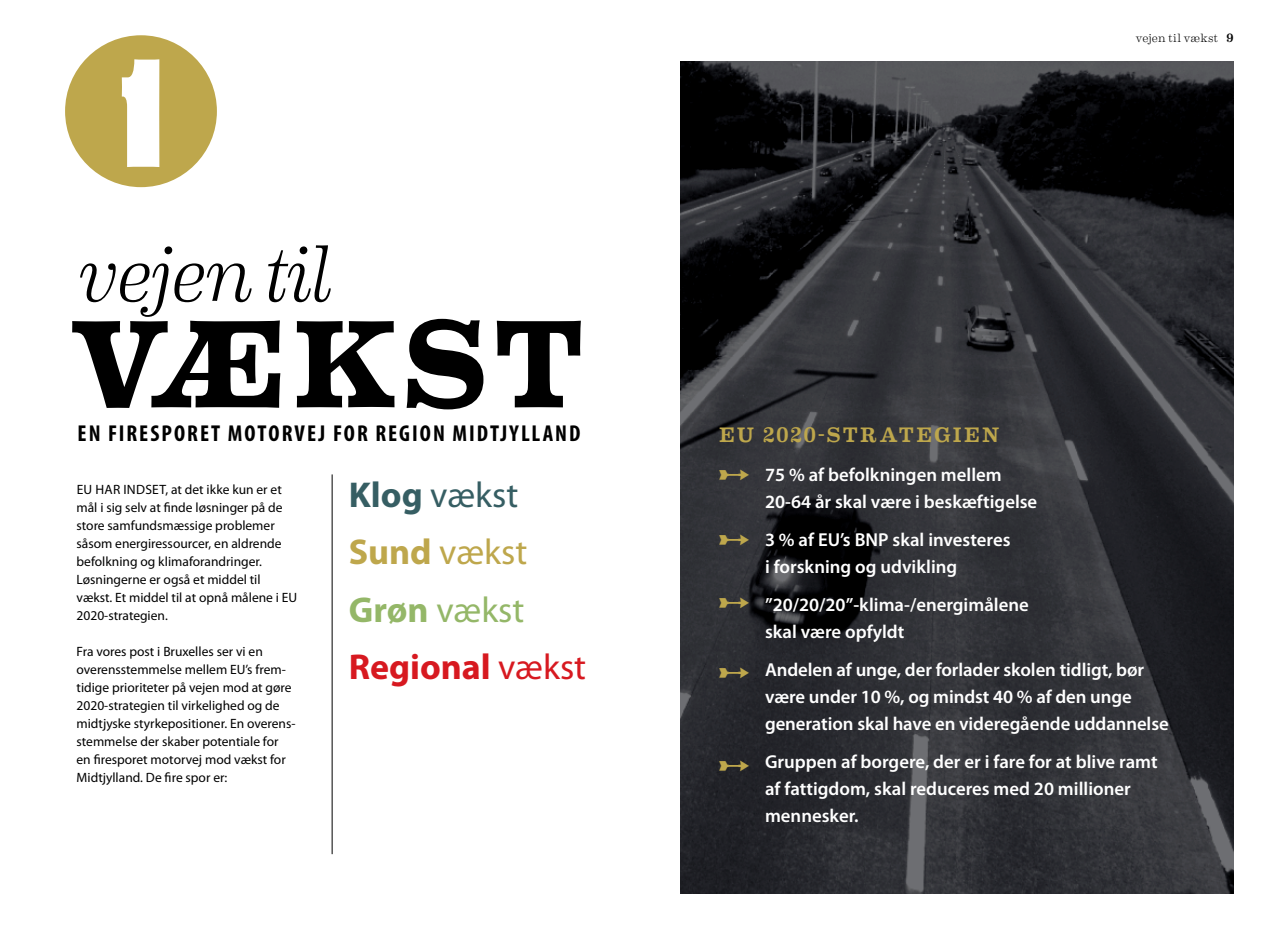
<style>
.page{position:relative;width:1276px;height:936px;background:#fff}
.page>*{position:absolute;margin:0;border:0;box-sizing:border-box;transform-origin:0 0}
.t1{font:154.5px "Eames Numerals Poster S";color:#fff}
.t2{font:700 124.65px "Eames Century Modern";letter-spacing:.04em;color:#000}
.t3{font:italic 300 80.4px "Eames Century Modern";letter-spacing:-.04em;color:#000}
.t4{font:700 36px/57px "Myriad Pro";color:#d71920}
.t5{font:700 condensed 23.1px "Myriad Pro";letter-spacing:.085em;color:#000}
.t6{font:500 21px "Eames Century Modern";color:#bea74c}
.t7{font:600 18.75px/27px "Myriad Pro";color:#fff}
.t8{font:13.5px/18px "Myriad Pro";color:#000}
.t9{font:300 12px "Eames Century Modern";letter-spacing:.025em;color:#000}
.s1{color:#365e63}
.s2{font-weight:400;color:#365e63}
.s3{color:#bea74c}
.s4{font-weight:400;color:#bea74c}
.s5{color:#94b768}
.s6{font-weight:400;color:#94b768}
.s7{font-weight:400}
.s8{font-weight:500}
</style>
<div class="page">
<div style="left:65px;top:35px;width:152px;height:152px;background:#bea74c;border-radius:50%"></div>
<hr style="left:332px;top:474px;width:1px;height:380px;background:#000">
<img style="left:680px;top:62px;width:553px;height:831px">
<svg style="left:719px;top:469px;width:30px;height:11px"></svg>
<svg style="left:719px;top:535px;width:30px;height:10px"></svg>
<svg style="left:719px;top:597px;width:30px;height:11px"></svg>
<svg style="left:719px;top:667px;width:30px;height:11px"></svg>
<svg style="left:719px;top:760px;width:30px;height:10px"></svg>
<h1 class="t1" style="left:121px;top:23px;width:41px">1</h1>
<h3 class="t3" style="left:79px;top:212px;width:255px">vejen til</h3>
<h2 class="t2" style="left:70px;top:270px;width:516px">vækst</h2>
<h3 class="t5" style="left:78px;top:419px;width:504px">EN FIRESPORET MOTORVEJ FOR REGION MIDTJYLLAND</h3>
<p class="t8" style="left:77px;top:480px;width:222px">EU har i ndset, at det ikke kun er et mål i sig selv at finde løsninger på de store samfundsmæssige problemer såsom energiressourcer, en aldrende befolkning og klimaforandringer.<br>Løsningerne er også et middel til vækst. Et middel til at opnå målene i EU 2020-strategien.</p>
<p class="t8" style="left:77px;top:642px;width:220px">Fra vores post i Bruxelles ser vi en overensstemmelse mellem EU’s frem&shy;tidige prioriteter på vejen mod at gøre 2020-strategien til virkelighed og de midtjyske styrkepositioner. En overens&shy;stemmelse der skaber potentiale for en firesporet motorvej mod vækst for Midtjylland. De fire spor er:</p>
<h3 class="t4" style="left:349px;top:465px;width:239px"><span class="s1">Klog</span> <span class="s2">vækst<br></span><span class="s3">Sund</span> <span class="s4">vækst<br></span><span class="s5">Grøn</span> <span class="s6">vækst<br></span>Regional <span class="s7">vækst</span></h3>
<p class="t9" style="left:1135px;top:29px;width:99px">vejen til vækst <span class="s8">9</span></p>
<h3 class="t6" style="left:719px;top:419px;width:18px">EU</h3>
<h3 class="t6" style="left:762px;top:419px;width:82px">2020-STRATEGIEN</h3>
<h3 class="t7" style="left:765px;top:461px;width:274px">75 % af befolkningen mellem<br>20-64 år skal være i beskæftigelse</h3>
<h3 class="t7" style="left:765px;top:526px;width:247px">3 % af EU’s BNP skal investeres i forskning og udvikling</h3>
<h3 class="t7" style="left:765px;top:591px;width:265px">”20/20/20”-klima-/energimålene skal være opfyldt</h3>
<h3 class="t7" style="left:765px;top:656px;width:405px">Andelen af unge, der forlader skolen tidligt, bør være under 10 %, og mindst 40 % af den unge generation skal have en videregående uddannelse</h3>
<h3 class="t7" style="left:765px;top:748px;width:394px">Gruppen af borgere, der er i fare for at blive ramt af fattigdom, skal reduceres med 20 millioner mennesker.</h3>
</div>
